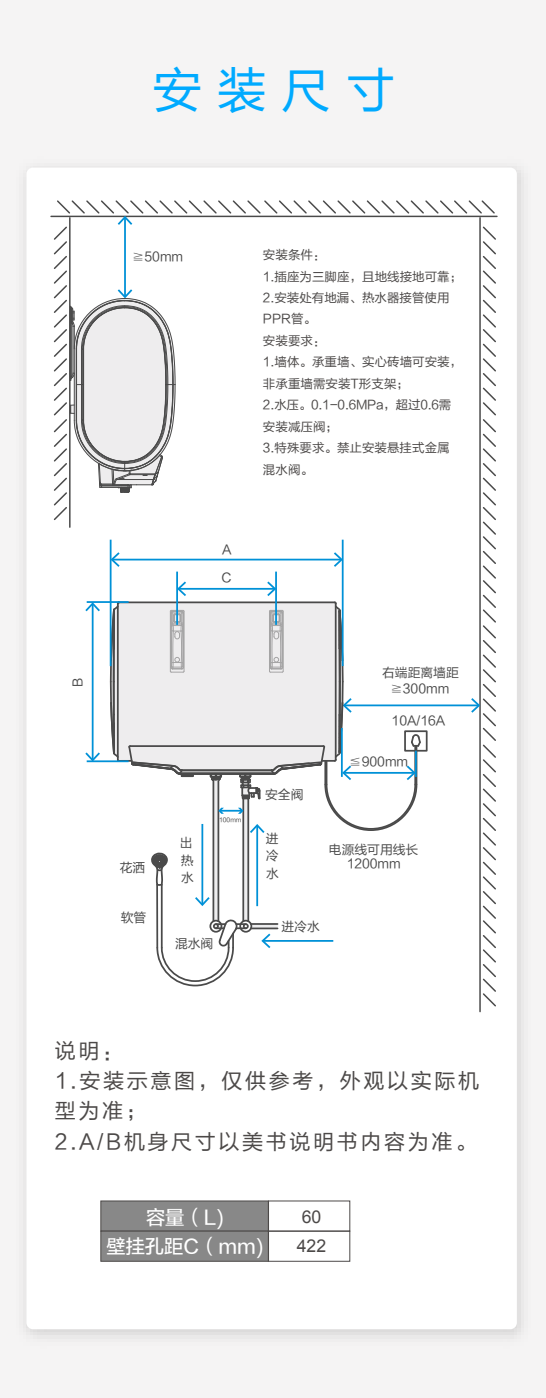
<style>
.page{position:relative;width:546px;height:1398px;background:#f5f4f4}
.page>*{position:absolute;margin:0;border:0;box-sizing:border-box;transform-origin:0 0}
.t1{font:49px "FZLTHK GBK1 0";color:#0af}
.t2{font:21px/30.1px "FZLTHK GBK1 0";letter-spacing:.125em;color:#4c4948}
.t3{font:19.25px "FZLTZHUNHJW GB1 0";color:#fff}
.t4{font:17.5px "Arial";color:#4c4948}
.t5{font:12.95px/15.8px "FZLTHK GBK1 0";color:#4a4a4a;text-align:center}
.t6{font:12.6px/21.3px "FZLTHK GBK1 0";letter-spacing:.005em;color:#4c4948}
.t7{font:12.6px/17.5px "FZLTHK GBK1 0";color:#4a4a4a;text-align:justify}
.t8{font:6.3px "FZLTHK GBK1 0";color:#4a4a4a}
</style>
<div class="page">
<div style="left:26px;top:168px;width:491px;height:1161px;background:#fff;border-radius:7px"></div>
<hr style="left:479px;top:218px;width:1px;height:794px;background:#4a4a4a">
<hr style="left:51px;top:216px;width:446px;height:1px;background:#4a4a4a">
<div style="left:100px;top:1200px;width:169px;height:32px;background:#888;border:1px solid #4c4948"></div>
<div style="left:268px;top:1200px;width:82px;height:32px;border:1px solid #4c4948"></div>
<div style="left:100px;top:1231px;width:169px;height:31px;background:#888;border:1px solid #4c4948"></div>
<div style="left:268px;top:1231px;width:82px;height:31px;border:1px solid #4c4948"></div>
<svg style="left:52px;top:200px;width:445px;height:808px"></svg>
<h1 class="t1" style="left:153px;top:63px;width:244px">安装尺寸</h1>
<p class="t5" style="left:132px;top:248px;width:53px">≧50mm</p>
<p class="t6" style="left:263px;top:244px;width:201px">安装条件：<br>1.插座为三脚座，且地线接地可靠；<br>2.安装处有地漏、热水器接管使用<br>PPR管。<br>安装要求：<br>1.墙体。承重墙、实心砖墙可安装，非承重墙需安装T形支架；<br>2.水压。0.1-0.6MPa，超过0.6需安装减压阀；<br>3.特殊要求。禁止安装悬挂式金属混水阀。</p>
<p class="t7" style="left:69px;top:686px;width:11px;rotate:-90deg">B</p>
<p class="t7" style="left:222px;top:541px;width:11px">A</p>
<p class="t7" style="left:221px;top:569px;width:12px">C</p>
<p class="t7" style="left:120px;top:859px;width:27px">花洒</p>
<p class="t7" style="left:121px;top:909px;width:27px">软管</p>
<p class="t8" style="left:219px;top:816px;width:24px">100mm</p>
<p class="t7" style="left:265px;top:786px;width:40px">安全阀</p>
<p class="t7" style="left:180px;top:834px;width:16px">出热水</p>
<p class="t7" style="left:266px;top:830px;width:14px">进冷水</p>
<p class="t5" style="left:382px;top:665px;width:78px">右端距离墙距≧300mm</p>
<p class="t7" style="left:391px;top:712px;width:55px">10A/16A</p>
<p class="t7" style="left:349px;top:753px;width:61px">≦900mm</p>
<p class="t7" style="left:329px;top:842px;width:91px;line-height:14.7px;text-align:center">电源线可用线长<br>1200mm</p>
<p class="t7" style="left:175px;top:935px;width:40px">混水阀</p>
<p class="t7" style="left:281px;top:918px;width:40px">进冷水</p>
<h2 class="t2" style="left:55px;top:1036px;width:425px">说明：<br>1.安装示意图，仅供参考，外观以实际机型为准；<br>2.A/B机身尺寸以美书说明书内容为准。</h2>
<h3 class="t3" style="left:146px;top:1207px;width:79px">容量（L)</h3>
<h3 class="t3" style="left:106px;top:1236px;width:158px">壁挂孔距C（mm)</h3>
<h3 class="t4" style="left:302px;top:1205px;width:21px">60</h3>
<h3 class="t4" style="left:297px;top:1235px;width:31px">422</h3>
</div>
